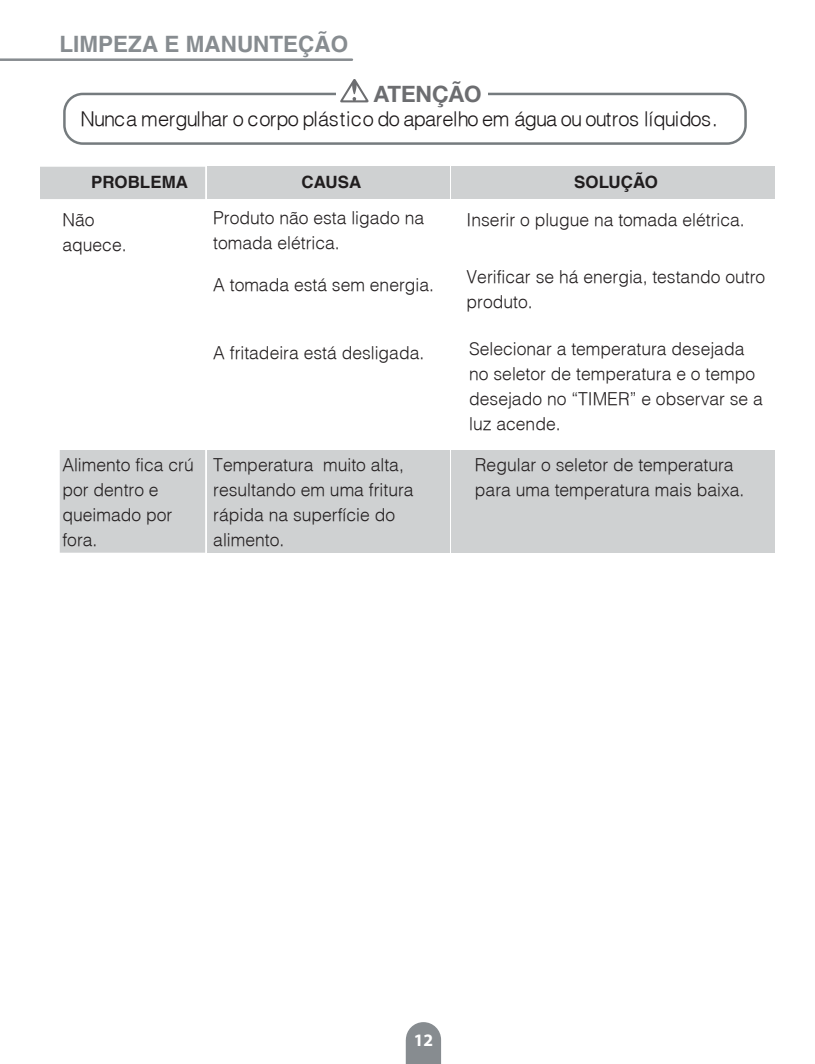
<style>
.page{position:relative;width:815px;height:1064px;background:#fff}
.page>*{position:absolute;margin:0;border:0;box-sizing:border-box;transform-origin:0 0}
.t1{font:700 22.5px "Helvetica";color:#878c90}
.t2{font:700 22.5px "Helvetica Neue";color:#6c6d70}
.t3{font:300 20px "Helvetica";letter-spacing:-.03em;color:#1c1819}
.t4{font:300 17.5px/25px "Helvetica";color:#231f20}
.t5{font:700 17.5px "Myriad Pro";color:#fff}
.t6{font:700 17px "Helvetica";color:#201d1e}
</style>
<div class="page">
<hr style="left:0;top:58px;width:352px;height:3px;background:#878c90">
<svg style="left:406px;top:1022px;width:35px;height:41px"></svg>
<div style="left:63px;top:93px;width:684px;height:52px;border:2px solid #757b7e;border-radius:18px"></div>
<div style="left:337px;top:76px;width:151px;height:35px;background:#fff"></div>
<svg style="left:340px;top:79px;width:29px;height:23px"></svg>
<div style="left:60px;top:450px;width:145px;height:102px;background:#cfd1d2"></div>
<div style="left:207px;top:450px;width:242px;height:102px;background:#cfd1d2"></div>
<div style="left:451px;top:450px;width:324px;height:102px;background:#cfd1d2"></div>
<div style="left:40px;top:167px;width:165px;height:32px;background:#cfd1d2"></div>
<div style="left:207px;top:167px;width:242px;height:32px;background:#cfd1d2"></div>
<div style="left:451px;top:167px;width:324px;height:32px;background:#cfd1d2"></div>
<p class="t1" style="left:59px;top:30px;width:290px">LIMPEZA E MANUNTEÇÃO</p>
<p class="t2" style="left:374px;top:80px;width:110px">ATENÇÃO</p>
<p class="t3" style="left:80px;top:106px;width:639px">Nunca mergulhar o corpo plástico do aparelho em água ou outros líquidos.</p>
<p class="t6" style="left:91px;top:171px;width:98px">PROBLEMA</p>
<p class="t6" style="left:301px;top:171px;width:61px">CAUSA</p>
<p class="t6" style="left:574px;top:171px;width:86px">SOLUÇÃO</p>
<p class="t4" style="left:62px;top:207px;width:66px">Não aquece.</p>
<p class="t4" style="left:213px;top:204px;width:213px">Produto não esta ligado na tomada elétrica.</p>
<p class="t4" style="left:467px;top:207px;width:280px">Inserir o plugue na tomada elétrica.</p>
<p class="t4" style="left:62px;top:451px;width:133px">Alimento fica crú por dentro e queimado por fora.</p>
<p class="t4" style="left:213px;top:271px;width:222px">A tomada está sem energia.</p>
<p class="t4" style="left:213px;top:339px;width:213px">A fritadeira está desligada.</p>
<p class="t4" style="left:467px;top:264px;width:300px">Verificar se há energia, testando outro produto.</p>
<p class="t4" style="left:469px;top:335px;width:295px">Selecionar a temperatura desejada no seletor de temperatura e o tempo desejado no “TIMER” e observar se a luz acende.</p>
<p class="t4" style="left:213px;top:451px;width:202px">Temperatura muito alta, resultando em uma fritura rápida na superfície do alimento.</p>
<p class="t4" style="left:475px;top:451px;width:271px">Regular o seletor de temperatura para uma temperatura mais baixa.</p>
<p class="t5" style="left:414px;top:1028px;width:21px">12</p>
</div>
